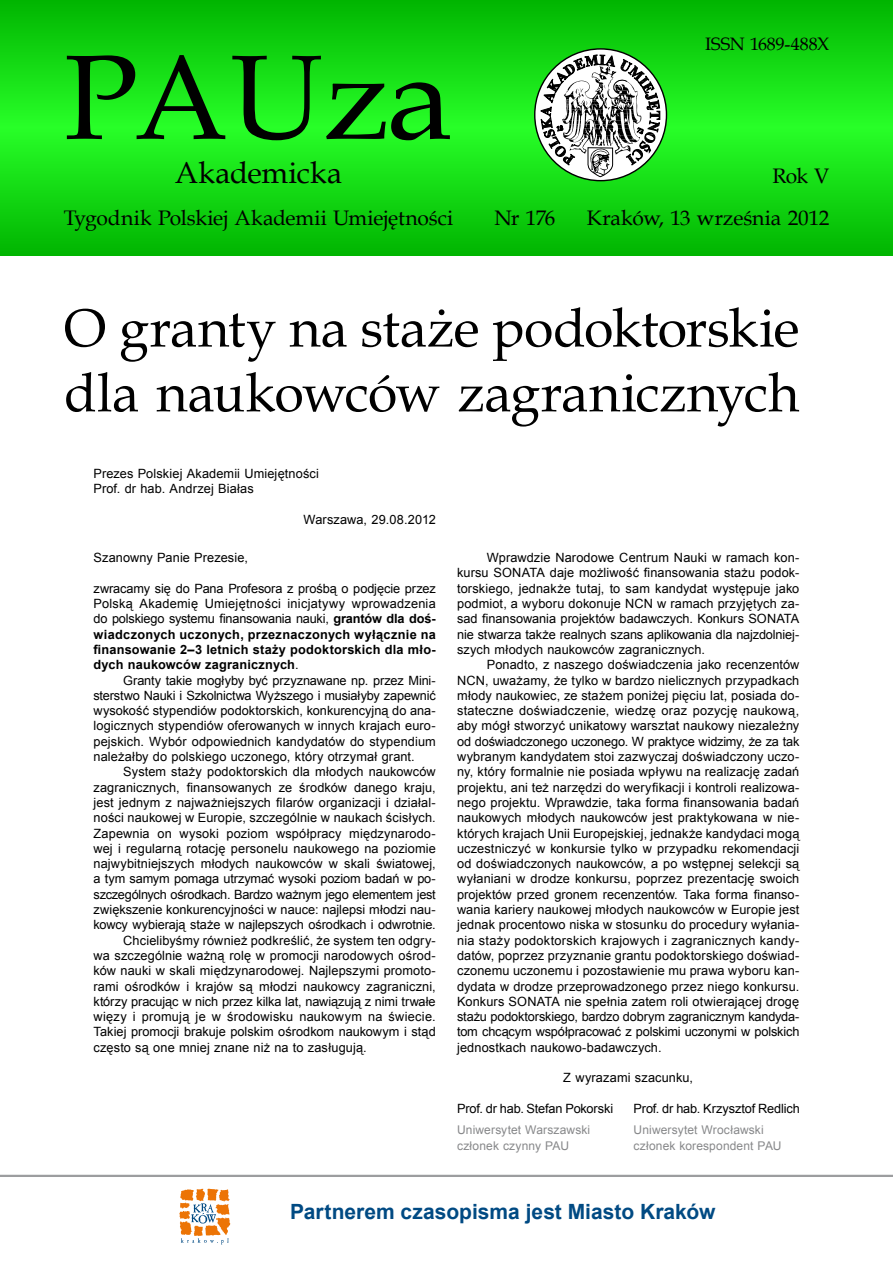
<style>
.page{position:relative;width:893px;height:1263px;background:#fff}
.page>*{position:absolute;margin:0;border:0;box-sizing:border-box;transform-origin:0 0}
.t1{font:120px "Book Antiqua";letter-spacing:-.01em;color:#000}
.t2{font:54px/64.8px "Book Antiqua";letter-spacing:-.01em;color:#000}
.t3{font:30px "Book Antiqua";color:#000}
.t4{font:21px/42.2px "Book Antiqua";letter-spacing:-.005em;color:#000;text-align:right}
.t5{font:700 21px "Arial";color:#004a83}
.t6{font:18px "Book Antiqua";letter-spacing:-.005em;color:#000}
.t7{font:12.75px/15.3px "Arial";letter-spacing:.005em;color:#000;text-align:justify}
.t8{font:12.75px "Arial";letter-spacing:-.015em;color:#000}
.t9{font:12.75px "Arial";letter-spacing:-.02em;color:#000}
.t10{font:12px/16.5px "Arial";letter-spacing:.01em;color:#87888a}
.s1{font-weight:700}
</style>
<div class="page">
<svg style="left:0;top:0;width:893px;height:255px;background:#13d813"></svg>
<hr style="left:0;top:1175px;width:893px;height:2px;background:#9c9d9f">
<svg style="left:535px;top:49px;width:131px;height:132px"></svg>
<svg style="left:540px;top:46px;width:120px;height:131px"></svg>
<svg style="left:179px;top:1189px;width:51px;height:55px"></svg>
<h1 class="t1" style="left:64px;top:14px;width:390px">PAUza</h1>
<h3 class="t3" style="left:175px;top:152px;width:169px">Akademicka</h3>
<h3 class="t4" style="left:64px;top:196px;width:391px">Tygodnik Polskiej Akademii Umiejętności</h3>
<h3 class="t4" style="left:494px;top:196px;width:63px">Nr 176</h3>
<h3 class="t6" style="left:705px;top:32px;width:126px">ISSN 1689-488X</h3>
<h3 class="t4" style="left:587px;top:154px;width:244px">Rok V<br>Kraków, 13 września 2012</h3>
<h2 class="t2" style="left:64px;top:294px;width:737px">O granty na staże podoktorskie dla naukowców zagranicznych</h2>
<p class="t7" style="left:94px;top:466px;width:227px">Prezes Polskiej Akademii Umiejętności<br>Prof. dr hab. Andrzej Białas</p>
<p class="t7" style="left:303px;top:512px;width:134px">Warszawa, 29.08.2012</p>
<p class="t7" style="left:94px;top:550px;width:156px">Szanowny Panie Prezesie,</p>
<p class="t7" style="left:94px;top:581px;width:344px">zwracamy się do Pana Profesora z prośbą o podjęcie przez Polską Akademię Umiejętności inicjatywy wprowadzenia do polskiego systemu finansowania nauki, <span class="s1">grantów dla doś&shy;wiadczonych uczonych, przeznaczonych wyłącznie na finansowanie 2–3 letnich staży podoktorskich dla mło&shy;dych naukowców zagranicznych</span>.</p>
<p class="t7" style="left:94px;top:672px;width:344px;text-indent:30px">Granty takie mogłyby być przyznawane np. przez Mini&shy;sterstwo Nauki i Szkolnictwa Wyższego i musiałyby zapewnić wysokość stypendiów podoktorskich, konkurencyjną do ana&shy;logicznych stypendiów oferowanych w innych krajach euro&shy;pejskich. Wybór odpowiednich kandydatów do stypendium należałby do polskiego uczonego, który otrzymał grant.</p>
<p class="t7" style="left:123px;top:764px;width:314px">System staży podoktorskich dla młodych naukowców</p>
<p class="t7" style="left:94px;top:780px;width:344px">zagranicznych, finansowanych ze środków danego kraju,</p>
<p class="t7" style="left:94px;top:795px;width:344px">jest jednym z najważniejszych filarów organizacji i działal-</p>
<p class="t7" style="left:94px;top:810px;width:344px">ności naukowej w Europie, szczególnie w naukach ścisłych.</p>
<p class="t7" style="left:94px;top:825px;width:344px">Zapewnia on wysoki poziom współpracy międzynarodo-</p>
<p class="t7" style="left:94px;top:841px;width:344px">wej i regularną rotację personelu naukowego na poziomie</p>
<p class="t7" style="left:94px;top:856px;width:344px">najwybitniejszych młodych naukowców w skali światowej,</p>
<p class="t8" style="left:94px;top:871px;width:344px">a tym samym pomaga utrzymać wysoki poziom badań w po-</p>
<p class="t9" style="left:94px;top:886px;width:344px">szczególnych ośrodkach. Bardzo ważnym jego elementem jest</p>
<p class="t7" style="left:94px;top:902px;width:344px">zwiększenie konkurencyjności w nauce: najlepsi młodzi nau-</p>
<p class="t7" style="left:94px;top:917px;width:344px">kowcy wybierają staże w najlepszych ośrodkach i odwrotnie.</p>
<p class="t7" style="left:123px;top:933px;width:314px">Chcielibyśmy również podkreślić, że system ten odgry-</p>
<p class="t7" style="left:94px;top:948px;width:344px">wa szczególnie ważną rolę w promocji narodowych ośrod-</p>
<p class="t7" style="left:94px;top:963px;width:344px">ków nauki w skali międzynarodowej. Najlepszymi promoto-</p>
<p class="t7" style="left:94px;top:978px;width:344px">rami ośrodków i krajów są młodzi naukowcy zagraniczni,</p>
<p class="t7" style="left:94px;top:994px;width:344px">którzy pracując w nich przez kilka lat, nawiązują z nimi trwałe</p>
<p class="t7" style="left:94px;top:1009px;width:344px">więzy i promują je w środowisku naukowym na świecie.</p>
<p class="t7" style="left:94px;top:1024px;width:344px">Takiej promocji brakuje polskim ośrodkom naukowym i stąd</p>
<p class="t7" style="left:94px;top:1040px;width:275px">często są one mniej znane niż na to zasługują.</p>
<p class="t7" style="left:457px;top:550px;width:344px;text-indent:30px">Wprawdzie Narodowe Centrum Nauki w ramach kon&shy;kursu SONATA daje możliwość finansowania stażu podok&shy;torskiego, jednakże tutaj, to sam kandydat występuje jako podmiot, a wyboru dokonuje NCN w ramach przyjętych za&shy;sad finansowania projektów badawczych. Konkurs SONATA nie stwarza także realnych szans aplikowania dla najzdolniej&shy;szych młodych naukowców zagranicznych.</p>
<p class="t7" style="left:457px;top:657px;width:344px;text-indent:30px">Ponadto, z naszego doświadczenia jako recenzentów NCN, uważamy, że tylko w bardzo nielicznych przypadkach młody naukowiec, ze stażem poniżej pięciu lat, posiada do&shy;stateczne doświadczenie, wiedzę oraz pozycję naukową, aby mógł stworzyć unikatowy warsztat naukowy niezależny od doświadczonego uczonego. W praktyce widzimy, że za tak wybranym kandydatem stoi zazwyczaj doświadczony uczo&shy;ny, który formalnie nie posiada wpływu na realizację zadań projektu, ani też narzędzi do weryfikacji i kontroli realizowa&shy;nego projektu. Wprawdzie, taka forma finansowania badań naukowych młodych naukowców jest praktykowana w nie&shy;których krajach Unii Europejskiej, jednakże kandydaci mogą uczestniczyć w konkursie tylko w przypadku rekomendacji od doświadczonych naukowców, a po wstępnej selekcji są wyłaniani w drodze konkursu, poprzez prezentację swoich projektów przed gronem recenzentów. Taka forma finanso&shy;wania kariery naukowej młodych naukowców w Europie jest jednak procentowo niska w stosunku do procedury wyłania&shy;nia staży podoktorskich krajowych i zagranicznych kandy&shy;datów, poprzez przyznanie grantu podoktorskiego doświad&shy;czonemu uczonemu i pozostawienie mu prawa wyboru kan&shy;dydata w drodze przeprowadzonego przez niego konkursu.<br>Konkurs SONATA nie spełnia zatem roli otwierającej drogę stażu podoktorskiego, bardzo dobrym zagranicznym kandyda&shy;tom chcącym współpracować z polskimi uczonymi w polskich jednostkach naukowo-badawczych.</p>
<p class="t7" style="left:563px;top:1070px;width:131px">Z wyrazami szacunku,</p>
<p class="t8" style="left:457px;top:1100px;width:158px">Prof. dr hab. Stefan Pokorski</p>
<p class="t10" style="left:457px;top:1121px;width:135px">Uniwersytet Warszawski członek czynny PAU</p>
<p class="t8" style="left:634px;top:1100px;width:168px">Prof. dr hab. Krzysztof Redlich</p>
<p class="t10" style="left:634px;top:1121px;width:150px">Uniwersytet Wrocławski członek korespondent PAU</p>
<h3 class="t5" style="left:290px;top:1197px;width:427px">Partnerem czasopisma jest Miasto Kraków</h3>
</div>
